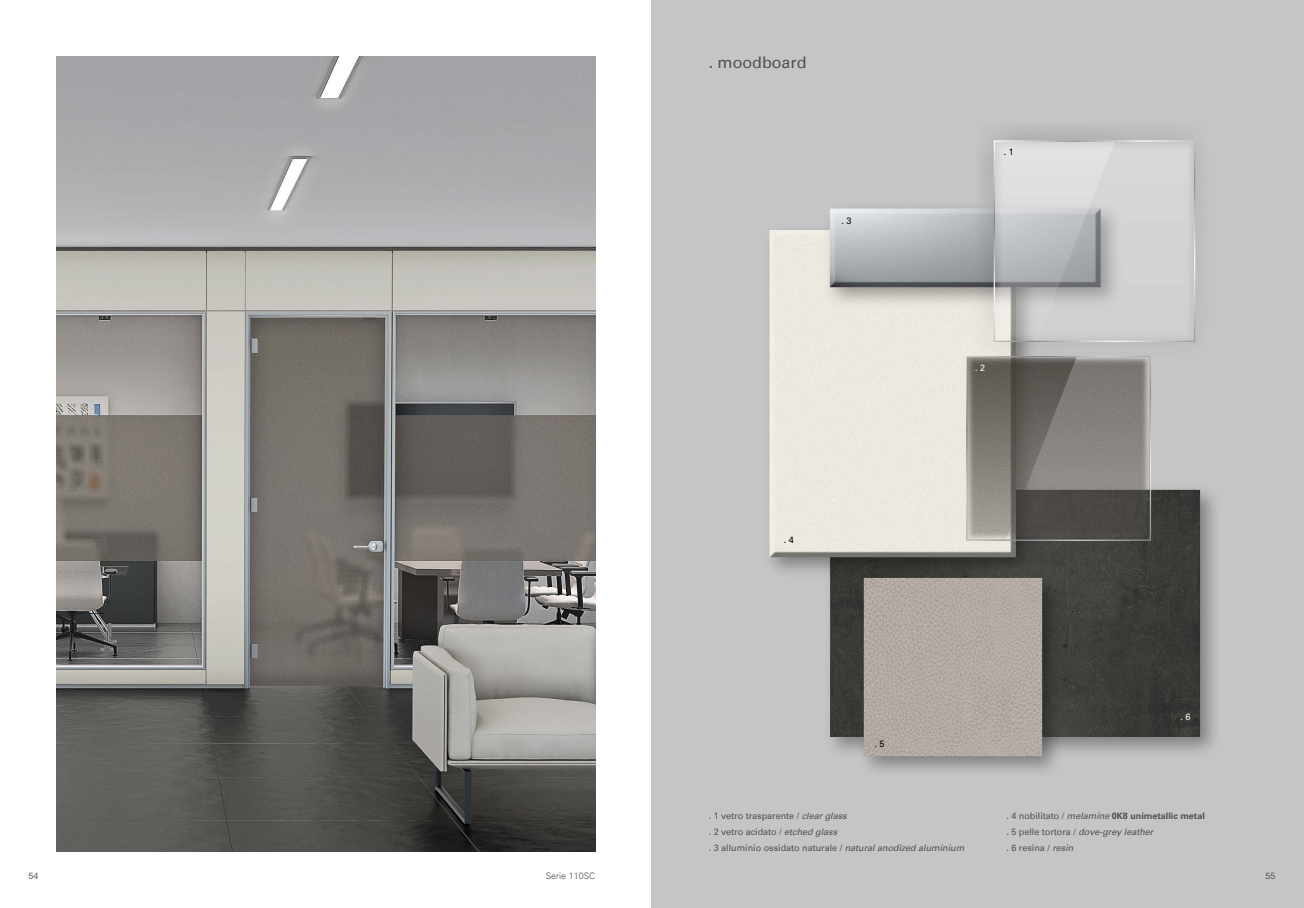
<style>
.page{position:relative;width:1304px;height:908px;background:#fff}
.page>*{position:absolute;margin:0;border:0;box-sizing:border-box;transform-origin:0 0}
.t1{font:16px "Univers";color:#54504f}
.t2{font:9px "Univers";color:#54504f}
.t3{font:700 9px "Univers";color:#54504f}
.t4{font:italic 9px "Univers";color:#54504f}
.t5{font:300 9px "Univers";color:#54504f}
.t6{font:9px "Univers";color:#000}
.t7{font:9px "Univers";color:#fff}
.t8{font:9px "Helvetica Neue LT Std";color:#54504f}
.s1{font-style:italic}
.s2{font-weight:400}
.s3{font-weight:400;font-style:italic}
.s4{font-style:normal}
</style>
<div class="page">
<img style="left:57px;top:57px;width:538px;height:793px">
<img style="left:652px;top:0;width:652px;height:907px">
<p class="t1" style="left:709px;top:53px;width:99px">. moodboard</p>
<p class="t6" style="left:842px;top:215px;width:12px">. 3</p>
<p class="t6" style="left:784px;top:534px;width:12px">. 4</p>
<p class="t6" style="left:1004px;top:147px;width:12px">. 1</p>
<p class="t7" style="left:975px;top:362px;width:12px">. 2</p>
<p class="t6" style="left:874px;top:738px;width:12px">. 5</p>
<p class="t2" style="left:709px;top:810px;width:140px">. 1 vetro trasparente / <span class="s1">clear glass</span></p>
<p class="t2" style="left:709px;top:826px;width:130px">. 2 vetro acidato / <span class="s1">etched glass</span></p>
<p class="t2" style="left:709px;top:842px;width:257px">. 3 alluminio ossidato naturale / <span class="s1">natural anodized aluminium</span></p>
<p class="t7" style="left:1180px;top:711px;width:12px">. 6</p>
<p class="t3" style="left:1006px;top:810px;width:200px"><span class="s2">. 4 nobilitato /</span> <span class="s3">melamine</span> 0K8 unimetallic metal</p>
<p class="t4" style="left:1006px;top:826px;width:149px"><span class="s4">. 5 pelle tortora /</span> dove-grey leather</p>
<p class="t2" style="left:1006px;top:842px;width:69px">. 6 resina / <span class="s1">resin</span></p>
<p class="t5" style="left:546px;top:870px;width:51px">Serie 110SC</p>
<p class="t8" style="left:28px;top:870px;width:12px">54</p>
<p class="t8" style="left:1266px;top:870px;width:12px">55</p>
</div>
